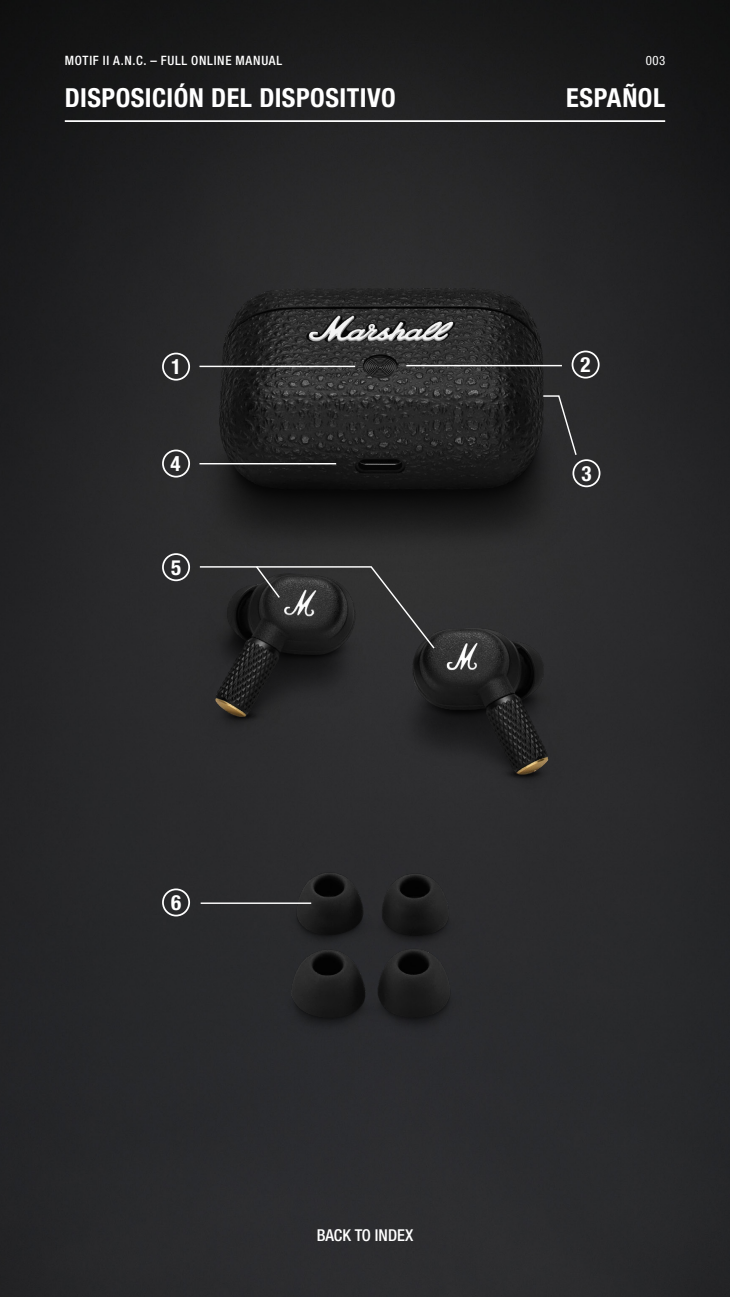
<style>
.page{position:relative;width:730px;height:1297px;background:#fff}
.page>*{position:absolute;margin:0;border:0;box-sizing:border-box;transform-origin:0 0}
.t1{font:700 condensed 26.25px "Helvetica Neue LTW1 G";letter-spacing:.02em;color:#fff}
.t2{font:700 condensed 21px "Helvetica Neue LTW1 G";color:#fff}
.t3{font:500 condensed 16.45px "Helvetica Neue LTW1 G";color:#fff}
.t4{font:500 condensed 12.95px "Helvetica Neue LTW1 G";letter-spacing:.055em;color:#fff}
.t5{font:condensed 12.95px "Helvetica Neue LTW1 G";color:#fff}
</style>
<div class="page">
<div style="left:0;top:0;width:729px;height:60px;background:#171717"></div>
<img style="left:0;top:60px;width:729px;height:1236px">
<svg style="left:541px;top:394px;width:36px;height:62px;background:#343435"></svg>
<hr style="left:199px;top:463px;width:137px;height:1px;background:#fff">
<hr style="left:200px;top:902px;width:111px;height:1px;background:#fff">
<svg style="left:198px;top:564px;width:238px;height:86px;background:#313131"></svg>
<hr style="left:199px;top:365px;width:156px;height:2px;background:#fff">
<hr style="left:406px;top:365px;width:155px;height:1px;background:#fff">
<div style="left:162px;top:352px;width:28px;height:28px;border:2px solid #fff;border-radius:50%"></div>
<div style="left:571px;top:350px;width:28px;height:28px;border:2px solid #fff;border-radius:50%"></div>
<div style="left:572px;top:459px;width:28px;height:28px;border:2px solid #fff;border-radius:50%"></div>
<div style="left:162px;top:449px;width:28px;height:28px;border:2px solid #fff;border-radius:50%"></div>
<div style="left:162px;top:553px;width:28px;height:28px;border:2px solid #fff;border-radius:50%"></div>
<div style="left:162px;top:888px;width:28px;height:28px;border:2px solid #fff;border-radius:50%"></div>
<hr style="left:65px;top:120px;width:599px;height:2px;background:#fff">
<p class="t4" style="left:65px;top:52px;width:219px">MOTIF II A.N.C. – FULL ONLINE MANUAL</p>
<p class="t5" style="left:645px;top:53px;width:21px">003</p>
<p class="t1" style="left:65px;top:82px;width:332px">DISPOSICIÓN DEL DISPOSITIVO</p>
<p class="t1" style="left:566px;top:82px;width:100px">ESPAÑOL</p>
<p class="t2" style="left:171px;top:354px;width:12px">1</p>
<p class="t2" style="left:580px;top:352px;width:12px">2</p>
<p class="t2" style="left:170px;top:451px;width:12px">4</p>
<p class="t2" style="left:171px;top:554px;width:12px">5</p>
<p class="t2" style="left:171px;top:890px;width:12px">6</p>
<p class="t3" style="left:316px;top:1225px;width:98px">BACK TO INDEX</p>
<p class="t2" style="left:581px;top:460px;width:12px">3</p>
</div>
